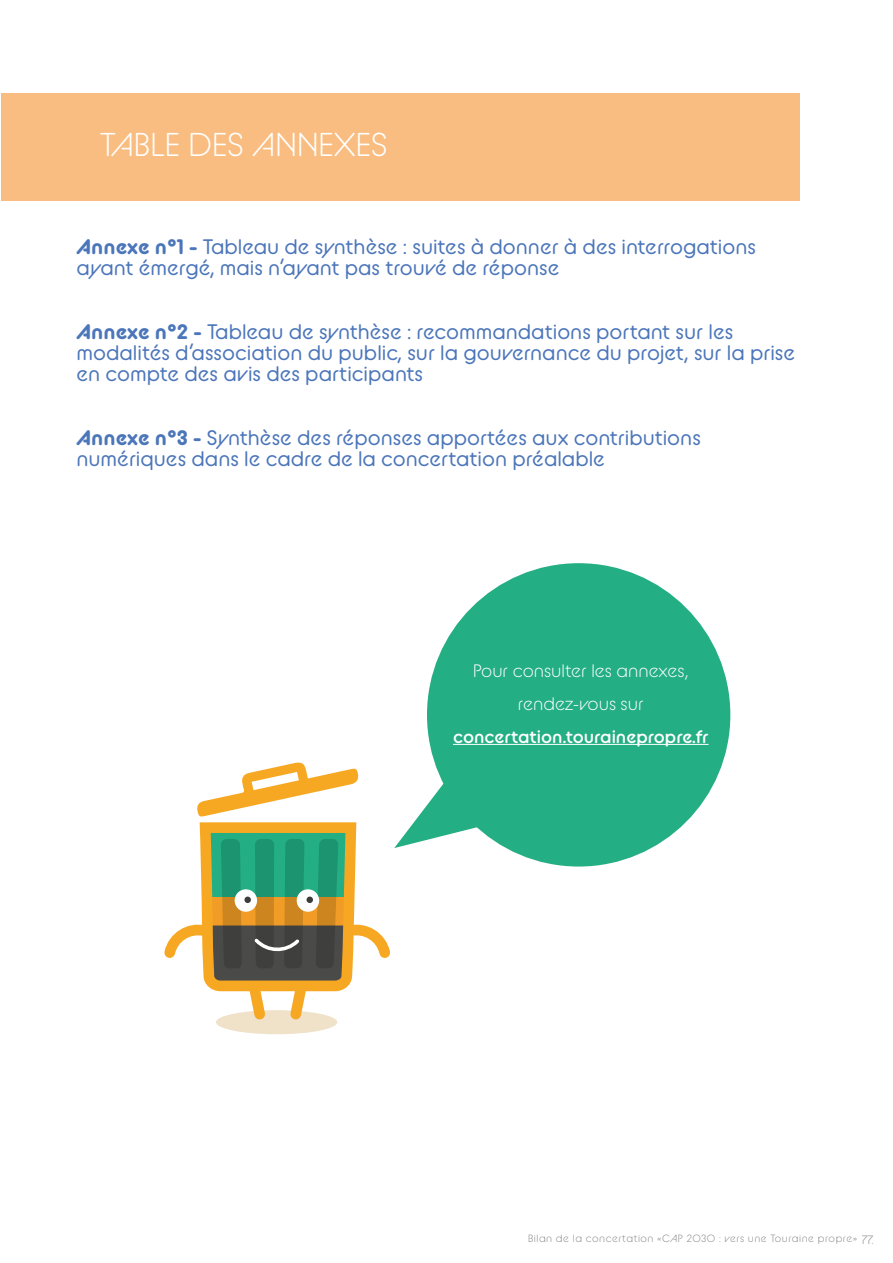
<style>
.page{position:relative;width:893px;height:1263px;background:#fff}
.page>*{position:absolute;margin:0;border:0;box-sizing:border-box;transform-origin:0 0}
.t1{font:33px "BC Alphapipe L";color:#fff}
.t2{font:21px/21.1px "BC Alphapipe RB";color:#4c76ba}
.t3{font:18px/33px "BC Alphapipe L";color:#fff;text-align:center}
.t4{font:700 18px "BC Alphapipe TSB";color:#fff}
.t5{font:10.5px "BC Alphapipe L";letter-spacing:.05em;color:#878787}
.s1{font-weight:700}
.s2{font-family:"Helvetica Neue LT Std";font-weight:300}
.s3{font-size:12px}
</style>
<div class="page">
<div style="left:427px;top:563px;width:303px;height:303px;background:#24ae84;border-radius:50%"></div>
<div style="left:1px;top:94px;width:798px;height:107px;background:#f9bd81"></div>
<div style="left:216px;top:1010px;width:121px;height:24px;background:#f0e1c9;border-radius:50%"></div>
<hr style="left:453px;top:744px;width:256px;height:1px;background:#fff">
<svg style="left:164px;top:761px;width:313px;height:266px"></svg>
<h1 class="t1" style="left:100px;top:124px;width:289px">TABLE DES ANNEXES</h1>
<p class="t2" style="left:77px;top:236px;width:681px"><span class="s1">Annexe n°1 -</span> Tableau de synthèse : suites à donner à des interrogations ayant émergé, mais n’ayant pas trouvé de réponse</p>
<p class="t2" style="left:77px;top:320px;width:720px"><span class="s1">Annexe n°2 -</span> Tableau de synthèse : recommandations portant sur les modalités d’association du public, sur la gouvernance du projet, sur la prise en compte des avis des participants</p>
<p class="t2" style="left:77px;top:426px;width:626px"><span class="s1">Annexe n°3 -</span> Synthèse des réponses apportées aux contributions numériques dans le cadre de la concertation préalable</p>
<p class="t3" style="left:473px;top:653px;width:217px">Pour consulter les annexes, rendez-vous sur</p>
<p class="t4" style="left:453px;top:725px;width:257px">concertation.tourainepropre.fr</p>
<p class="t5" style="left:528px;top:1232px;width:347px">Bilan de la concertation <span class="s2">«</span>CAP 2030 : vers une Touraine propre<span class="s2">»</span> <span class="s3">77.</span></p>
</div>
